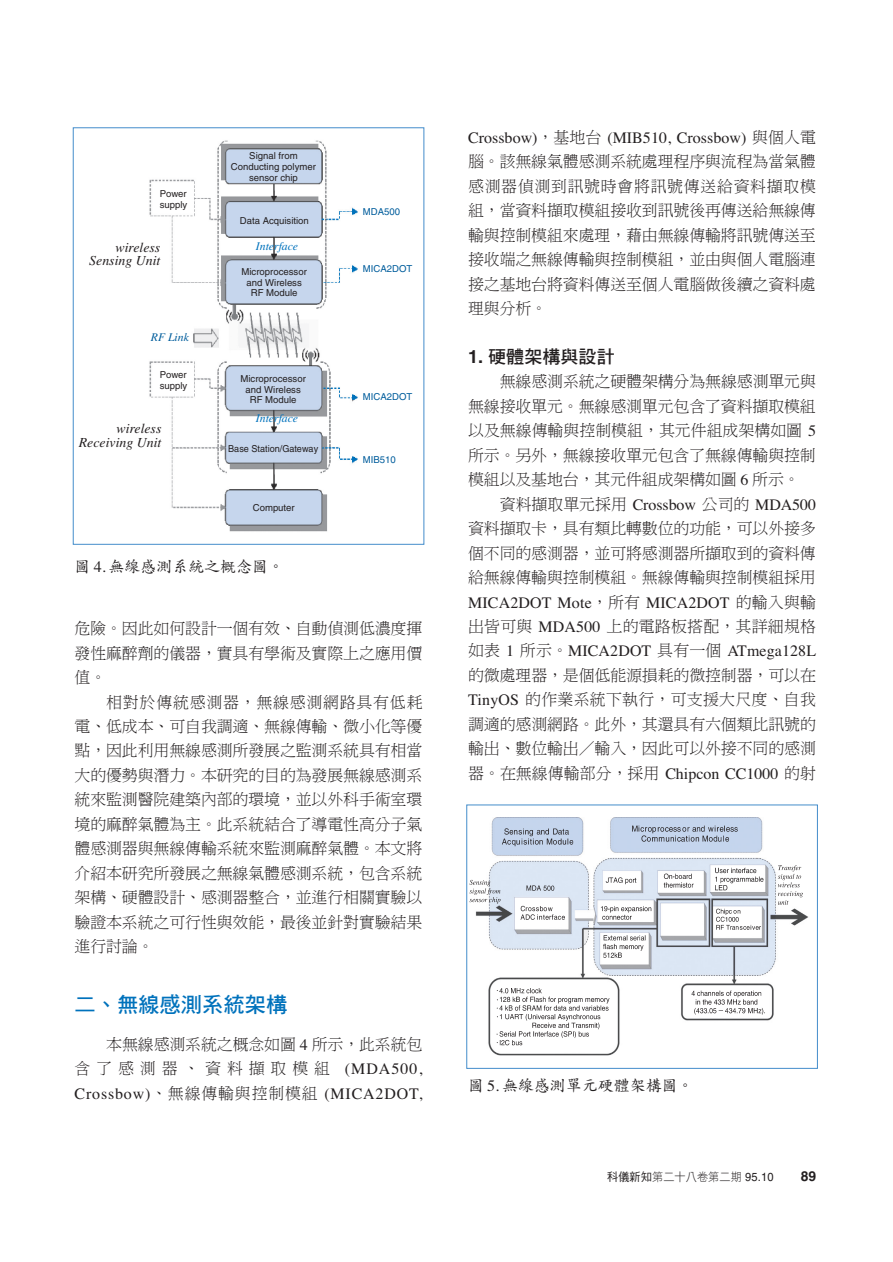
<style>
.page{position:relative;width:893px;height:1262px;background:#fff}
.page>*{position:absolute;margin:0;border:0;box-sizing:border-box;transform-origin:0 0}
.t1{font:21.3px "DF Hei Bd HK BF";color:#0072bc}
.t2{font:18.15px "DF Hei Bd HK BF";color:#231f20}
.t3{font:15.9px/24.5px "DF Ming Lt HK BF";letter-spacing:-.01em;color:#231f20;text-align:justify}
.t4{font:15.9px "Times";letter-spacing:.005em;color:#231f20}
.t5{font:15.9px "Times";letter-spacing:.05em;color:#231f20}
.t6{font:15.9px "DF Kai Shu Md HK BF";color:#231f20}
.t7{font:15.9px "DF Ming Lt HK BF";letter-spacing:.01em;color:#231f20}
.t8{font:italic 13.8px/13.8px "Times";color:#231f20;text-align:right}
.t9{font:700 13.8px "Helvetica";color:#231f20}
.t10{font:italic 11.7px "Times";color:#0072bc}
.t11{font:11.7px "DF Li Hei Lt HK BF";letter-spacing:.01em;color:#231f20;scale:.95 1}
.t12{font:italic 11.7px "Times";color:#005d9c}
.t13{font:9.6px/10.6px "Helvetica";color:#231f20;text-align:center}
.t14{font:9.6px "Helvetica";color:#005d9c}
.t15{font:9.6px "Helvetica";color:#231f20;scale:.95 1}
.s1{font-family:"Times"}
.s2{font-family:"DF Ming Lt HK BF"}
.s3{font-family:"Helvetica";font-weight:700}
.s4{font-family:"DF Hei Md HK BF"}
.s5{font-family:"Helvetica"}
</style>
<div class="page">
<img style="left:466px;top:818px;width:342px;height:237px">
<img style="left:149px;top:140px;width:209px;height:392px">
<p class="t13" style="left:160px;top:189px;width:29px;text-align:left">Power supply</p>
<p class="t8" style="left:89px;top:241px;width:73px">wireless<br>Sensing Unit</p>
<p class="t12" style="left:151px;top:333px;width:40px">RF Link</p>
<p class="t13" style="left:160px;top:370px;width:29px;text-align:left">Power supply</p>
<p class="t8" style="left:79px;top:422px;width:84px">wireless<br>Receiving Unit</p>
<p class="t13" style="left:231px;top:152px;width:87px">Signal from<br>Conducting polymer sensor chip</p>
<p class="t13" style="left:240px;top:216px;width:71px">Data Acquisition</p>
<p class="t10" style="left:256px;top:242px;width:44px">Interface</p>
<p class="t13" style="left:241px;top:267px;width:67px">Microprocessor and Wireless<br>RF Module</p>
<p class="t13" style="left:240px;top:374px;width:67px">Microprocessor and Wireless<br>RF Module</p>
<p class="t10" style="left:256px;top:414px;width:44px">Interface</p>
<p class="t15" style="left:228px;top:445px;width:96px">Base Station/Gateway</p>
<p class="t13" style="left:253px;top:503px;width:43px">Computer</p>
<p class="t6" style="left:75px;top:559px;width:211px">圖 <span class="s1">4.</span> 無線感測系統之概念圖。</p>
<p class="t14" style="left:363px;top:208px;width:39px">MDA500</p>
<p class="t14" style="left:363px;top:265px;width:51px">MICA2DOT</p>
<p class="t14" style="left:363px;top:393px;width:51px">MICA2DOT</p>
<p class="t14" style="left:363px;top:456px;width:34px">MIB510</p>
<p class="t3" style="left:75px;top:617px;width:349px">危險。因此如何設計一個有效、自動偵測低濃度揮發性麻醉劑的儀器，實具有學術及實際上之應用價值。</p>
<p class="t3" style="left:75px;top:690px;width:349px;text-indent:32px">相對於傳統感測器，無線感測網路具有低耗電、低成本、可自我調適、無線傳輸、微小化等優點，因此利用無線感測所發展之監測系統具有相當大的優勢與潛力。本研究的目的為發展無線感測系統來監測醫院建築內部的環境，並以外科手術室環境的麻醉氣體為主。此系統結合了導電性高分子氣體感測器與無線傳輸系統來監測麻醉氣體。本文將介紹本研究所發展之無線氣體感測系統，包含系統架構、硬體設計、感測器整合，並進行相關實驗以驗證本系統之可行性與效能，最後並針對實驗結果進行討論。</p>
<h1 class="t1" style="left:75px;top:994px;width:214px">二、無線感測系統架構</h1>
<p class="t3" style="left:75px;top:1032px;width:349px;text-align:right">本無線感測系統之概念如圖 <span class="s1">4</span> 所示，此系統包<br>含了感測器、資料擷取模組 <span class="s1">(MDA500,</span></p>
<p class="t5" style="left:75px;top:1087px;width:349px">Crossbow)<span class="s2">、無線傳輸與控制模組</span> (MICA2DOT,</p>
<p class="t4" style="left:468px;top:132px;width:349px">Crossbow)<span class="s2">，基地台</span> (MIB510, Crossbow) <span class="s2">與個人電</span></p>
<p class="t3" style="left:468px;top:150px;width:349px">腦。該無線氣體感測系統處理程序與流程為當氣體感測器偵測到訊號時會將訊號傳送給資料擷取模組，當資料擷取模組接收到訊號後再傳送給無線傳輸與控制模組來處理，藉由無線傳輸將訊號傳送至接收端之無線傳輸與控制模組，並由與個人電腦連接之基地台將資料傳送至個人電腦做後續之資料處理與分析。</p>
<p class="t2" style="left:468px;top:347px;width:148px"><span class="s3">1.</span> 硬體架構與設計</p>
<p class="t3" style="left:468px;top:370px;width:349px;text-indent:32px">無線感測系統之硬體架構分為無線感測單元與無線接收單元。無線感測單元包含了資料擷取模組以及無線傳輸與控制模組，其元件組成架構如圖 <span class="s1">5</span>所示。另外，無線接收單元包含了無線傳輸與控制模組以及基地台，其元件組成架構如圖 <span class="s1">6</span> 所示。</p>
<p class="t4" style="left:500px;top:498px;width:318px"><span class="s2">資料擷取單元採用</span> Crossbow <span class="s2">公司的</span> MDA500</p>
<p class="t3" style="left:468px;top:517px;width:349px">資料擷取卡，具有類比轉數位的功能，可以外接多個不同的感測器，並可將感測器所擷取到的資料傳給無線傳輸與控制模組。無線傳輸與控制模組採用</p>
<p class="t4" style="left:468px;top:596px;width:349px">MICA2DOT Mote<span class="s2">，所有</span> MICA2DOT <span class="s2">的輸入與輸</span></p>
<p class="t7" style="left:468px;top:618px;width:349px">出皆可與 <span class="s1">MDA500</span> 上的電路板搭配，其詳細規格</p>
<p class="t4" style="left:468px;top:645px;width:349px"><span class="s2">如表</span> 1 <span class="s2">所示。</span>MICA2DOT <span class="s2">具有一個</span> ATmega128L</p>
<p class="t3" style="left:468px;top:663px;width:349px">的微處理器，是個低能源損耗的微控制器，可以在<span class="s1">TinyOS</span> 的作業系統下執行，可支援大尺度、自我調適的感測網路。此外，其還具有六個類比訊號的輸出、數位輸出／輸入，因此可以外接不同的感測器。在無線傳輸部分，採用 <span class="s1">Chipcon CC1000</span> 的射</p>
<p class="t6" style="left:468px;top:1077px;width:227px">圖 <span class="s1">5.</span> 無線感測單元硬體架構圖。</p>
<p class="t11" style="left:607px;top:1171px;width:177px"><span class="s4">科儀新知</span>第二十八卷第二期 <span class="s5">95.10</span></p>
<p class="t9" style="left:800px;top:1171px;width:17px">89</p>
</div>
